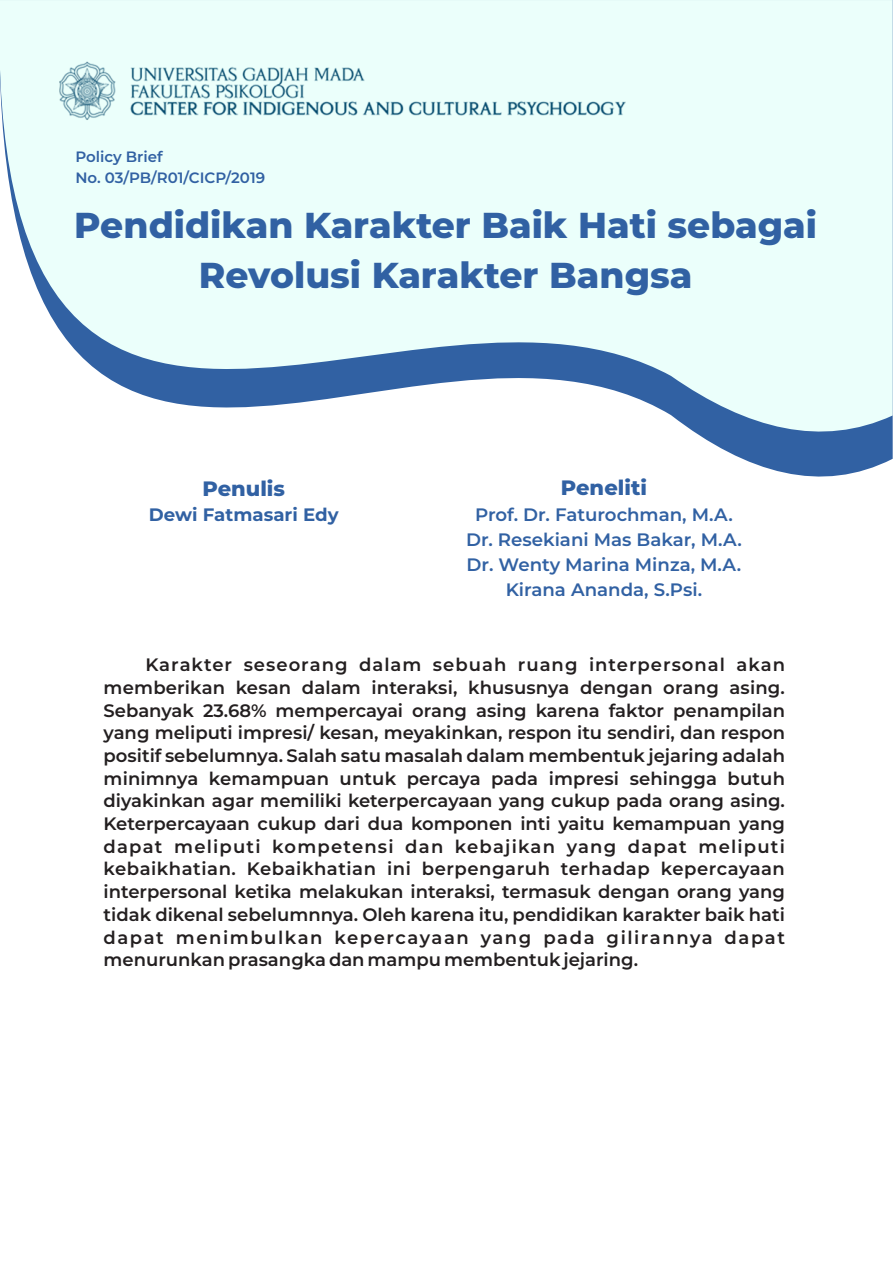
<style>
.page{position:relative;width:893px;height:1263px;background:#fff}
.page>*{position:absolute;margin:0;border:0;box-sizing:border-box;transform-origin:0 0}
.t1{font:800 36px/49.7px "Montserrat";color:#3161a3;text-align:center}
.t2{font:800 20.85px "Montserrat";color:#3161a3}
.t3{font:600 18px/22.6px "Montserrat";color:#231f20;text-align:justify}
.t4{font:600 18px/24.8px "Montserrat";color:#3161a3;text-align:center}
.t5{font:700 18px "Montserrat";color:#3161a3}
.t6{font:600 15px/20.7px "Montserrat";color:#3161a3}
</style>
<div class="page">
<svg style="left:0;top:0;width:893px;height:477px;fill:#ebfffb"></svg>
<img style="left:54px;top:18px;width:576px;height:144px">
<p class="t6" style="left:75px;top:147px;width:191px">Policy Brief<br>No. 03/PB/R01/CICP/2019</p>
<h1 class="t1" style="left:74px;top:200px;width:744px">Pendidikan Karakter Baik Hati sebagai<br>Revolusi Karakter Bangsa</h1>
<p class="t2" style="left:202px;top:475px;width:84px">Penulis</p>
<p class="t5" style="left:149px;top:504px;width:191px">Dewi Fatmasari Edy</p>
<p class="t2" style="left:561px;top:475px;width:88px">Peneliti</p>
<p class="t4" style="left:466px;top:502px;width:277px">Prof. Dr. Faturochman, M.A.<br>Dr. Resekiani Mas Bakar, M.A.<br>Dr. Wenty Marina Minza, M.A.<br>Kirana Ananda, S.Psi.</p>
<p class="t3" style="left:104px;top:653px;width:683px;text-indent:42px">Karakter seseorang dalam sebuah ruang interpersonal akan memberikan kesan dalam interaksi, khususnya dengan orang asing.<br>Sebanyak 23.68% mempercayai orang asing karena faktor penampilan yang meliputi impresi/ kesan, meyakinkan, respon itu sendiri, dan respon positif sebelumnya. Salah satu masalah dalam membentuk jejaring adalah minimnya kemampuan untuk percaya pada impresi sehingga butuh diyakinkan agar memiliki keterpercayaan yang cukup pada orang asing.<br>Keterpercayaan cukup dari dua komponen inti yaitu kemampuan yang dapat meliputi kompetensi dan kebajikan yang dapat meliputi kebaikhatian. Kebaikhatian ini berpengaruh terhadap kepercayaan interpersonal ketika melakukan interaksi, termasuk dengan orang yang tidak dikenal sebelumnnya. Oleh karena itu, pendidikan karakter baik hati dapat menimbulkan kepercayaan yang pada gilirannya dapat menurunkan prasangka dan mampu membentuk jejaring.</p>
</div>
